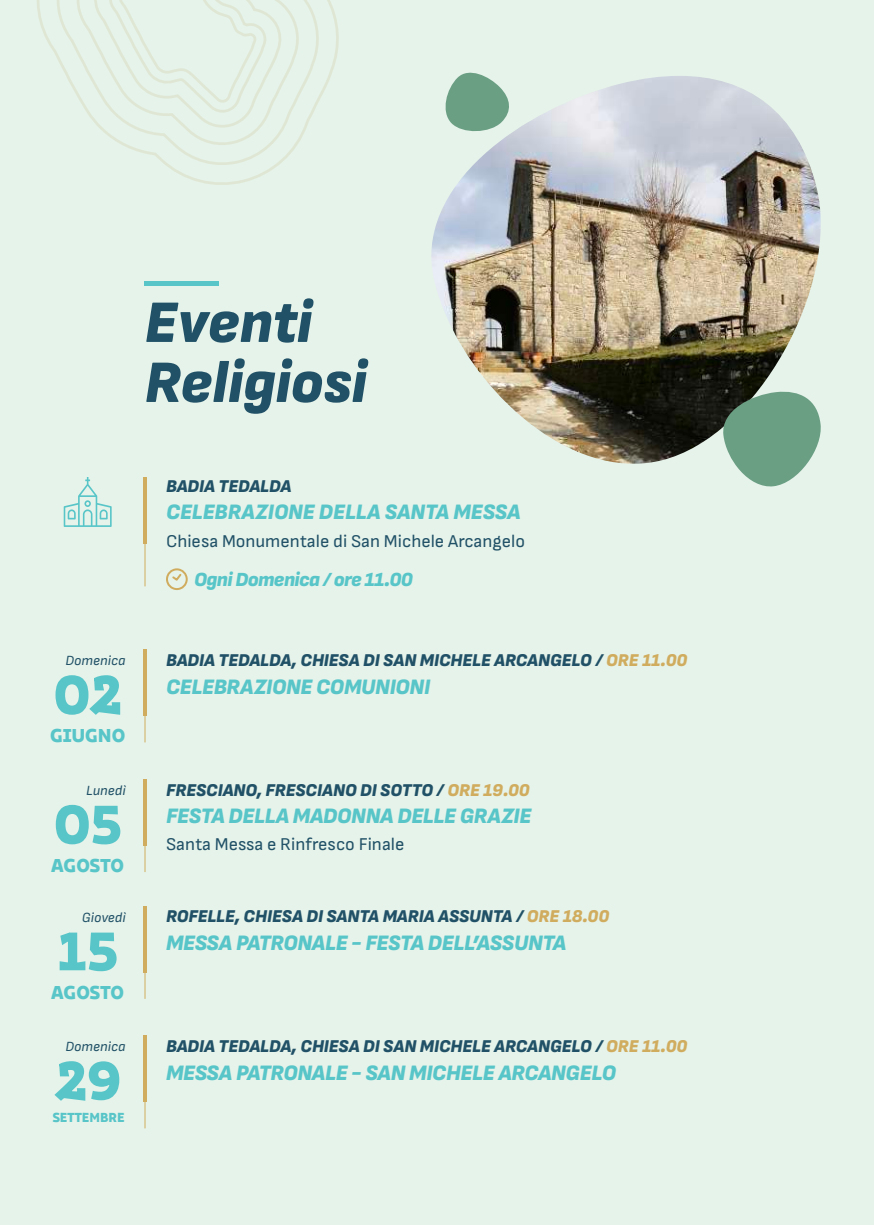
<style>
.page{position:relative;width:874px;height:1225px;background:#fff}
.page>*{position:absolute;margin:0;border:0;box-sizing:border-box;transform-origin:0 0}
.t1{font:italic 900 60px/60px "Sofia Sans";color:#215167}
.t2{font:58px/126.8px "Bakemono Variable";letter-spacing:-.025em;color:#58c5c8}
.t3{font:italic 900 22px "Sofia Sans";letter-spacing:-.01em;color:#58c5c8}
.t4{font:italic 900 20px "Sofia Sans";letter-spacing:-.025em;color:#58c5c8}
.t5{font:20px "Bakemono Variable";color:#58c5c8}
.t6{font:italic 900 18px "Sofia Sans";color:#215167}
.t7{font:18px "Sofia Sans";color:#215167}
.t8{font:italic 14px "Sofia Sans";color:#215167}
.t9{font:14px "Bakemono Variable";color:#58c5c8}
.s1{color:#d0ac5f}
</style>
<div class="page">
<div style="left:0;top:0;width:873px;height:1225px;background:#e6f3ea"></div>
<hr style="left:144px;top:282px;width:74px;height:4px;background:#58c5c8">
<hr style="left:143px;top:477px;width:3px;height:66px;background:#d0ac5f">
<hr style="left:144px;top:477px;width:1px;height:109px;background:#d0ac5f">
<div style="left:166px;top:568px;width:22px;height:22px;border:2px solid #d0ac5f;border-radius:50%"></div>
<svg style="left:170px;top:572px;width:13px;height:9px"></svg>
<hr style="left:143px;top:649px;width:3px;height:67px;background:#d0ac5f">
<hr style="left:143px;top:779px;width:3px;height:66px;background:#d0ac5f">
<hr style="left:143px;top:906px;width:3px;height:66px;background:#d0ac5f">
<hr style="left:143px;top:1035px;width:3px;height:67px;background:#d0ac5f">
<hr style="left:144px;top:649px;width:1px;height:93px;background:#d0ac5f">
<hr style="left:144px;top:779px;width:1px;height:93px;background:#d0ac5f">
<hr style="left:144px;top:906px;width:1px;height:93px;background:#d0ac5f">
<hr style="left:144px;top:1035px;width:1px;height:93px;background:#d0ac5f">
<img style="left:431px;top:76px;width:390px;height:388px">
<svg style="left:720px;top:389px;width:101px;height:98px"></svg>
<svg style="left:440px;top:72px;width:72px;height:62px"></svg>
<svg style="left:64px;top:477px;width:48px;height:50px"></svg>
<svg style="left:37px;top:0;width:302px;height:185px"></svg>
<h1 class="t1" style="left:144px;top:292px;width:223px">Eventi<br>Religiosi</h1>
<p class="t8" style="left:65px;top:652px;width:62px">Domenica</p>
<h2 class="t2" style="left:52px;top:628px;width:72px">02</h2>
<p class="t5" style="left:50px;top:722px;width:77px">GIUGNO</p>
<p class="t8" style="left:86px;top:782px;width:41px">Lunedì</p>
<h2 class="t2" style="left:53px;top:757px;width:71px">05<br>15</h2>
<p class="t5" style="left:51px;top:852px;width:75px">AGOSTO</p>
<p class="t8" style="left:82px;top:909px;width:45px">Giovedì</p>
<p class="t5" style="left:51px;top:978px;width:75px">AGOSTO</p>
<p class="t8" style="left:65px;top:1038px;width:62px">Domenica</p>
<h2 class="t2" style="left:54px;top:1014px;width:69px">29</h2>
<p class="t9" style="left:53px;top:1108px;width:73px">SETTEMBRE</p>
<p class="t6" style="left:166px;top:475px;width:127px">BADIA TEDALDA</p>
<p class="t3" style="left:166px;top:499px;width:356px">CELEBRAZIONE DELLA SANTA MESSA</p>
<p class="t7" style="left:166px;top:530px;width:360px">Chiesa Monumentale di San Michele Arcangelo</p>
<p class="t4" style="left:194px;top:568px;width:220px">Ogni Domenica / ore 11.00</p>
<p class="t6" style="left:166px;top:649px;width:522px">BADIA TEDALDA, CHIESA DI SAN MICHELE ARCANGELO / <span class="s1">ORE 11.00</span></p>
<p class="t3" style="left:166px;top:673px;width:265px">CELEBRAZIONE COMUNIONI</p>
<p class="t6" style="left:166px;top:779px;width:365px">FRESCIANO, FRESCIANO DI SOTTO / <span class="s1">ORE 19.00</span></p>
<p class="t3" style="left:166px;top:803px;width:366px">FESTA DELLA MADONNA DELLE GRAZIE</p>
<p class="t7" style="left:166px;top:834px;width:240px">Santa Messa e Rinfresco Finale</p>
<p class="t6" style="left:166px;top:906px;width:444px">ROFELLE, CHIESA DI SANTA MARIA ASSUNTA / <span class="s1">ORE 18.00</span></p>
<p class="t3" style="left:166px;top:930px;width:401px">MESSA PATRONALE - FESTA DELL’ASSUNTA</p>
<p class="t6" style="left:166px;top:1035px;width:522px">BADIA TEDALDA, CHIESA DI SAN MICHELE ARCANGELO / <span class="s1">ORE 11.00</span></p>
<p class="t3" style="left:166px;top:1059px;width:451px">MESSA PATRONALE - SAN MICHELE ARCANGELO</p>
</div>
